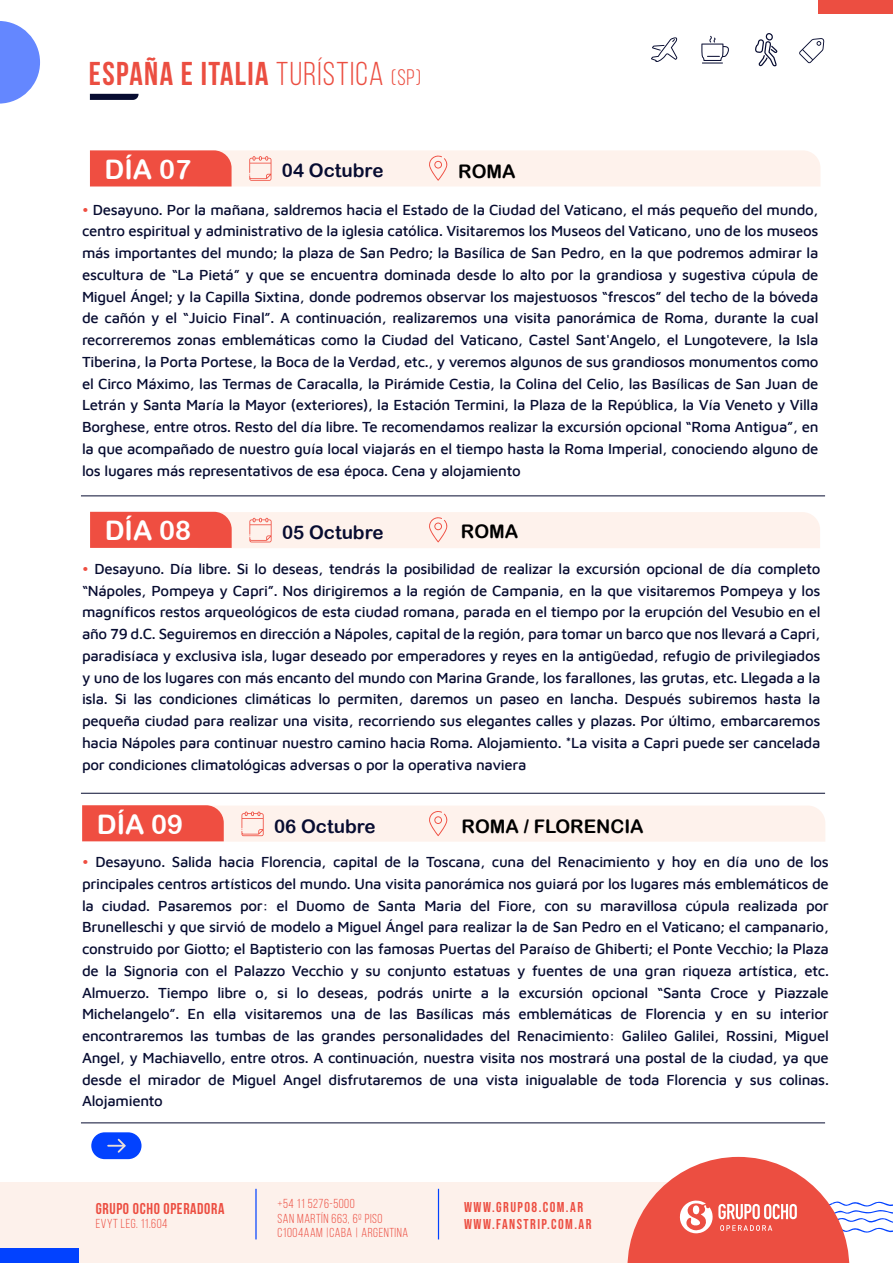
<style>
.page{position:relative;width:893px;height:1263px;background:#fff}
.page>*{position:absolute;margin:0;border:0;box-sizing:border-box;transform-origin:0 0}
.t1{font:700 33px "Bebas Neue";letter-spacing:.04em;color:#eb4e41}
.t2{font:27px "Arial Rounded MT Bold";color:#fff}
.t3{font:18.75px "Arial Rounded MT Bold";color:#070c31}
.t4{font:18.75px "Arial Rounded MT Bold";color:#000}
.t5{font:700 15.6px "Bebas Neue";letter-spacing:.04em;color:#ec4e41}
.t6{font:500 15px/21.8px "Maven Pro";letter-spacing:-.02em;color:#070c31;text-align:justify}
.t7{font:14.25px/17px "Bebas Neue";letter-spacing:.1em;color:#ec4e41}
.t8{font:13.05px/14.2px "Bebas Neue";letter-spacing:.04em;color:#ec4e41}
.s1{font-weight:400}
.s2{font-weight:400;font-size:22.5px}
.s3{color:#ef4e41}
</style>
<div class="page">
<div style="left:91px;top:1132px;width:51px;height:27px;background:#0242ff;border-radius:13px"></div>
<svg style="left:108px;top:1138px;width:18px;height:15px"></svg>
<div style="left:0;top:1181px;width:712px;height:82px;background:#fdf1eb"></div>
<hr style="left:255px;top:1189px;width:2px;height:50px;background:#0242ff">
<hr style="left:438px;top:1189px;width:1px;height:50px;background:#0242ff">
<div style="left:0;top:1249px;width:78px;height:14px;background:#0242ff"></div>
<svg style="left:627px;top:1157px;width:266px;height:106px"></svg>
<svg style="left:90px;top:150px;width:730px;height:36px;background:#fbd1ca"></svg>
<svg style="left:90px;top:512px;width:730px;height:36px;background:#fbd1ca"></svg>
<hr style="left:81px;top:496px;width:744px;height:1px;background:#070c31">
<hr style="left:81px;top:793px;width:744px;height:1px;background:#070c31">
<svg style="left:82px;top:805px;width:743px;height:37px;background:#fbd3cb"></svg>
<svg style="left:0;top:21px;width:40px;height:83px"></svg>
<div style="left:818px;top:0;width:75px;height:13px;background:#ec4e41"></div>
<svg style="left:651px;top:37px;width:26px;height:25px"></svg>
<svg style="left:701px;top:36px;width:28px;height:28px"></svg>
<svg style="left:755px;top:33px;width:22px;height:33px"></svg>
<svg style="left:799px;top:38px;width:25px;height:25px"></svg>
<svg style="left:90px;top:94px;width:49px;height:6px"></svg>
<hr style="left:81px;top:1122px;width:744px;height:1px;background:#070c31">
<h1 class="t1" style="left:89px;top:56px;width:334px">ESPAÑA E ITALIA <span class="s1">TURÍSTICA</span> <span class="s2">(SP)</span></h1>
<h2 class="t2" style="left:105px;top:153px;width:88px">DÍA 07</h2>
<p class="t3" style="left:282px;top:159px;width:103px">04 Octubre</p>
<p class="t4" style="left:458px;top:160px;width:59px">ROMA</p>
<p class="t6" style="left:82px;top:197px;width:738px"><span class="s3">•</span> Desayuno. Por la mañana, saldremos hacia el Estado de la Ciudad del Vaticano, el más pequeño del mundo, centro espiritual y administrativo de la iglesia católica. Visitaremos los Museos del Vaticano, uno de los museos más importantes del mundo; la plaza de San Pedro; la Basílica de San Pedro, en la que podremos admirar la escultura de “La Pietá” y que se encuentra dominada desde lo alto por la grandiosa y sugestiva cúpula de Miguel Ángel; y la Capilla Sixtina, donde podremos observar los majestuosos “frescos” del techo de la bóveda de cañón y el “Juicio Final”. A continuación, realizaremos una visita panorámica de Roma, durante la cual recorreremos zonas emblemáticas como la Ciudad del Vaticano, Castel Sant'Angelo, el Lungotevere, la Isla Tiberina, la Porta Portese, la Boca de la Verdad, etc., y veremos algunos de sus grandiosos monumentos como el Circo Máximo, las Termas de Caracalla, la Pirámide Cestia, la Colina del Celio, las Basílicas de San Juan de Letrán y Santa María la Mayor (exteriores), la Estación Termini, la Plaza de la República, la Vía Veneto y Villa Borghese, entre otros. Resto del día libre. Te recomendamos realizar la excursión opcional “Roma Antigua”, en la que acompañado de nuestro guía local viajarás en el tiempo hasta la Roma Imperial, conociendo alguno de los lugares más representativos de esa época. Cena y alojamiento</p>
<h2 class="t2" style="left:105px;top:515px;width:88px">DÍA 08</h2>
<p class="t3" style="left:282px;top:521px;width:103px">05 Octubre</p>
<p class="t4" style="left:461px;top:520px;width:59px">ROMA</p>
<p class="t6" style="left:82px;top:557px;width:740px"><span class="s3">•</span> Desayuno. Día libre. Si lo deseas, tendrás la posibilidad de realizar la excursión opcional de día completo “Nápoles, Pompeya y Capri”. Nos dirigiremos a la región de Campania, en la que visitaremos Pompeya y los magníficos restos arqueológicos de esta ciudad romana, parada en el tiempo por la erupción del Vesubio en el año 79 d.C. Seguiremos en dirección a Nápoles, capital de la región, para tomar un barco que nos llevará a Capri, paradisíaca y exclusiva isla, lugar deseado por emperadores y reyes en la antigüedad, refugio de privilegiados y uno de los lugares con más encanto del mundo con Marina Grande, los farallones, las grutas, etc. Llegada a la isla. Si las condiciones climáticas lo permiten, daremos un paseo en lancha. Después subiremos hasta la pequeña ciudad para realizar una visita, recorriendo sus elegantes calles y plazas. Por último, embarcaremos hacia Nápoles para continuar nuestro camino hacia Roma. Alojamiento. *La visita a Capri puede ser cancelada por condiciones climatológicas adversas o por la operativa naviera</p>
<h2 class="t2" style="left:97px;top:808px;width:88px">DÍA 09</h2>
<p class="t3" style="left:274px;top:815px;width:103px">06 Octubre</p>
<p class="t4" style="left:462px;top:815px;width:184px">ROMA / FLORENCIA</p>
<p class="t6" style="left:82px;top:850px;width:748px"><span class="s3">•</span> Desayuno. Salida hacia Florencia, capital de la Toscana, cuna del Renacimiento y hoy en día uno de los principales centros artísticos del mundo. Una visita panorámica nos guiará por los lugares más emblemáticos de la ciudad. Pasaremos por: el Duomo de Santa Maria del Fiore, con su maravillosa cúpula realizada por Brunelleschi y que sirvió de modelo a Miguel Ángel para realizar la de San Pedro en el Vaticano; el campanario, construido por Giotto; el Baptisterio con las famosas Puertas del Paraíso de Ghiberti; el Ponte Vecchio; la Plaza de la Signoria con el Palazzo Vecchio y su conjunto estatuas y fuentes de una gran riqueza artística, etc.<br>Almuerzo. Tiempo libre o, si lo deseas, podrás unirte a la excursión opcional “Santa Croce y Piazzale Michelangelo”. En ella visitaremos una de las Basílicas más emblemáticas de Florencia y en su interior encontraremos las tumbas de las grandes personalidades del Renacimiento: Galileo Galilei, Rossini, Miguel Angel, y Machiavello, entre otros. A continuación, nuestra visita nos mostrará una postal de la ciudad, ya que desde el mirador de Miguel Angel disfrutaremos de una vista inigualable de toda Florencia y sus colinas.<br>Alojamiento</p>
<p class="t8" style="left:278px;top:1196px;width:79px">+54 11 5276-5000</p>
<p class="t7" style="left:464px;top:1198px;width:129px">WWW.GRUPO8.COM.AR<br>WWW.FANSTRIP.COM.AR</p>
<p class="t5" style="left:96px;top:1200px;width:130px">GRUPO OCHO OPERADORA</p>
<p class="t8" style="left:96px;top:1216px;width:73px">EVYT LEG. 11.604</p>
<p class="t8" style="left:278px;top:1211px;width:132px">SAN MARTÍN 663, 6º PISO<br>C1004AAM |CABA | ARGENTINA</p>
</div>
